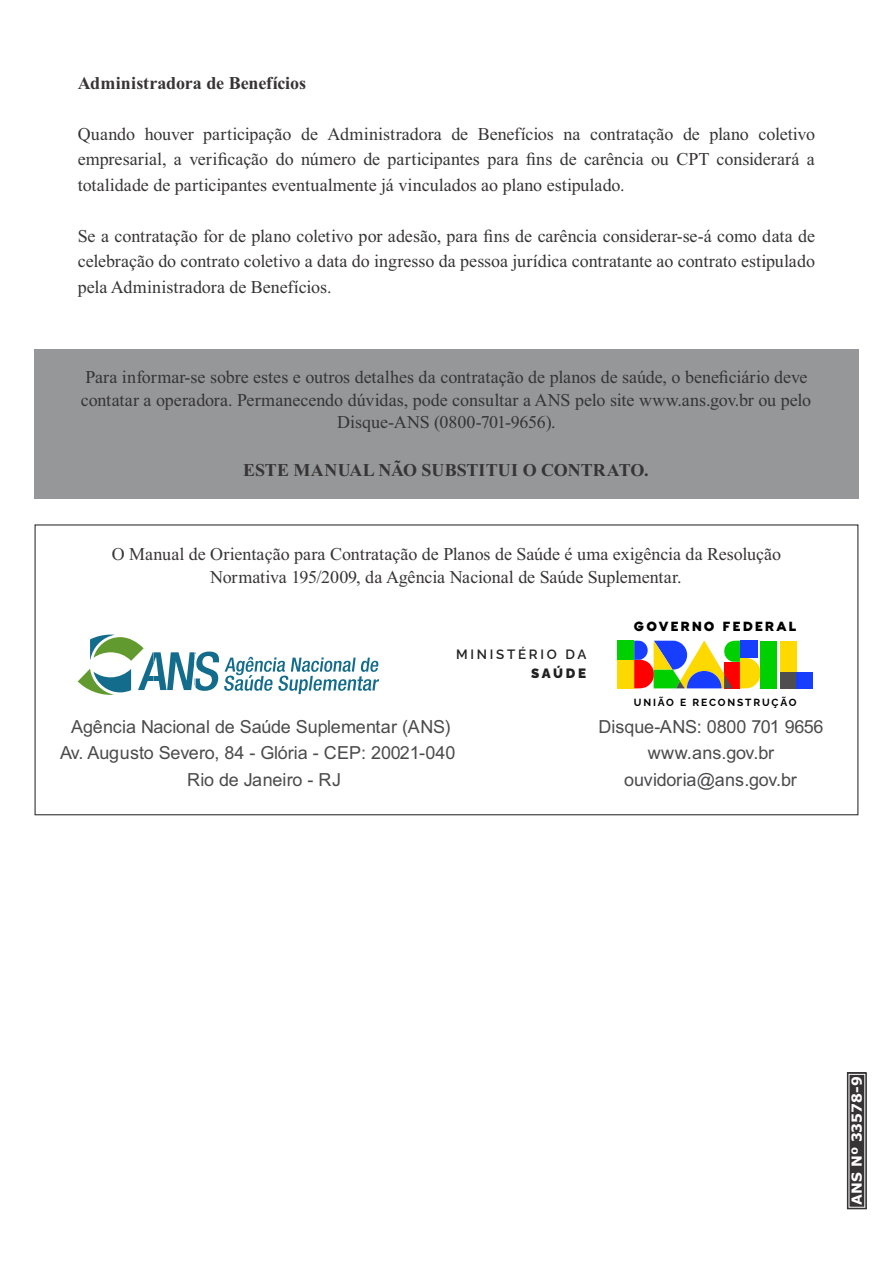
<style>
.page{position:relative;width:893px;height:1263px;background:#fff}
.page>*{position:absolute;margin:0;border:0;box-sizing:border-box;transform-origin:0 0}
.t1{font:18px/25.5px "Times New Roman";color:#373435;text-align:justify}
.t2{font:18px/26.2px "Arial";letter-spacing:-.01em;color:#4b4b4d;text-align:center}
.t3{font:700 18px "Times New Roman";color:#373435}
.t4{font:700 13.95px "Verdana";color:#fff}
.t5{font:900 13.65px "ATC Arquette";letter-spacing:.175em;color:#000}
.t6{font:600 13.35px "Rawline";letter-spacing:.205em;color:#212121}
.t7{font:900 13.35px "Rawline";letter-spacing:.19em;color:#212121}
.t8{font:700 10.2px "Rawline";letter-spacing:.18em;color:#000}
</style>
<div class="page">
<div style="left:34px;top:349px;width:825px;height:150px;background:#959798"></div>
<div style="left:847px;top:1073px;width:19px;height:136px;background:#373435"></div>
<div style="left:847px;top:1072px;width:19px;height:137px;border:1px solid #373435"></div>
<svg style="left:78px;top:635px;width:301px;height:60px"></svg>
<svg style="left:634px;top:640px;width:126px;height:49px"></svg>
<div style="left:760px;top:641px;width:17px;height:47px;background:#00d000"></div>
<div style="left:780px;top:641px;width:16px;height:31px;background:#ffd900"></div>
<div style="left:780px;top:672px;width:16px;height:16px;background:#4e4e4e"></div>
<div style="left:796px;top:672px;width:17px;height:16px;background:#183efd"></div>
<div style="left:740px;top:641px;width:18px;height:17px;background:#183efd"></div>
<div style="left:617px;top:641px;width:17px;height:19px;background:#00d000"></div>
<div style="left:617px;top:660px;width:17px;height:28px;background:#fed900"></div>
<p class="t3" style="left:78px;top:77px;width:230px">Administradora de Benefícios</p>
<p class="t1" style="left:78px;top:123px;width:739px">Quando houver participação de Administradora de Benefícios na contratação de plano coletivo empresarial, a verificação do número de participantes para fins de carência ou CPT considerará a totalidade de participantes eventualmente já vinculados ao plano estipulado.</p>
<p class="t1" style="left:78px;top:225px;width:739px">Se a contratação for de plano coletivo por adesão, para fins de carência considerar-se-á como data de celebração do contrato coletivo a data do ingresso da pessoa jurídica contratante ao contrato estipulado pela Administradora de Benefícios.</p>
<p class="t1" style="left:81px;top:368px;width:732px;line-height:22.5px;text-align:center">Para informar-se sobre estes e outros detalhes da contratação de planos de saúde, o beneficiário deve contatar a operadora. Permanecendo dúvidas, pode consultar a ANS pelo site www.ans.gov.br ou pelo<br>Disque-ANS (0800-701-9656).</p>
<p class="t3" style="left:243px;top:464px;width:407px">ESTE MANUAL NÃO SUBSTITUI O CONTRATO.</p>
<p class="t1" style="left:112px;top:544px;width:671px;line-height:22.5px;text-align:center">O Manual de Orientação para Contratação de Planos de Saúde é uma exigência da Resolução<br>Normativa 195/2009, da Agência Nacional de Saúde Suplementar.</p>
<p class="t6" style="left:456px;top:648px;width:132px">MINISTÉRIO DA</p>
<p class="t7" style="left:531px;top:667px;width:56px">SAÚDE</p>
<p class="t2" style="left:71px;top:715px;width:381px">Agência Nacional de Saúde Suplementar (ANS)</p>
<p class="t2" style="left:60px;top:742px;width:397px">Av. Augusto Severo, 84 - Glória - CEP: 20021-040</p>
<p class="t2" style="left:187px;top:768px;width:155px">Rio de Janeiro - RJ</p>
<p class="t5" style="left:634px;top:621px;width:164px">GOVERNO FEDERAL</p>
<p class="t8" style="left:634px;top:698px;width:164px">UNIÃO E RECONSTRUÇÃO</p>
<p class="t2" style="left:598px;top:715px;width:227px">Disque-ANS: 0800 701 9656 www.ans.gov.br ouvidoria@ans.gov.br</p>
<p class="t4" style="left:851px;top:1204px;width:130px;rotate:-90deg">ANS Nº 33578-9</p>
</div>
